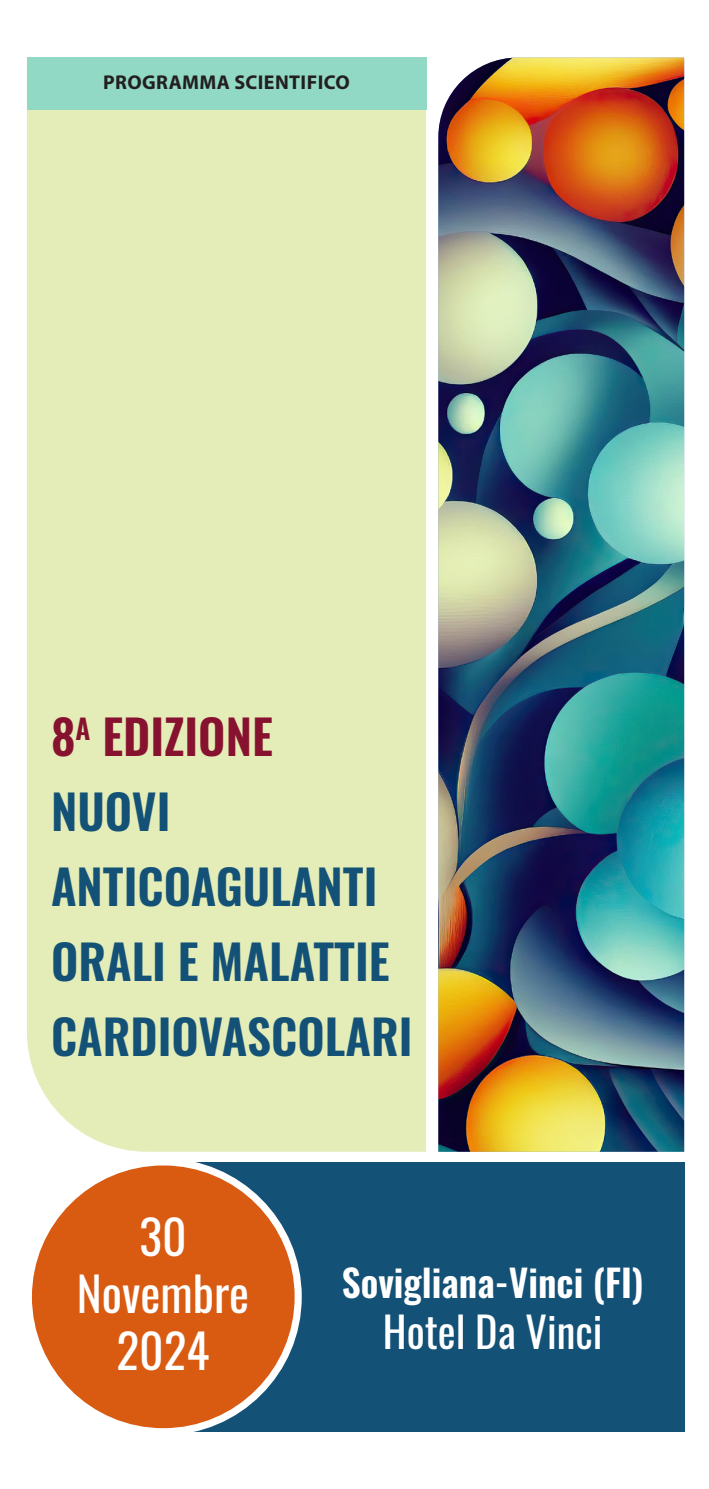
<style>
.page{position:relative;width:709px;height:1489px;background:#fff}
.page>*{position:absolute;margin:0;border:0;box-sizing:border-box;transform-origin:0 0}
.t1{font:600 47.5px/75px "Oswald";color:#145176}
.t2{font:47.5px "Oswald";color:#fff}
.t3{font:600 47.5px "Oswald";color:#87122f}
.t4{font:42.5px "Oswald";color:#fff}
.t5{font:600 37.5px "Oswald";color:#fff}
.t6{font:700 20px "Myriad Pro";letter-spacing:.02em;color:#231f20}
</style>
<div class="page">
<div style="left:27px;top:110px;width:399px;height:1041px;background:#e4edb8"></div>
<img style="left:438px;top:58px;width:246px;height:1093px">
<div style="left:152px;top:1161px;width:532px;height:270px;background:#145176"></div>
<div style="left:28px;top:1161px;width:270px;height:270px;background:#d95a11;border-radius:50%"></div>
<div style="left:25px;top:1158px;width:277px;height:277px;border:7px solid #fff;border-radius:50%"></div>
<div style="left:27px;top:58px;width:399px;height:52px;background:#91d9c4"></div>
<p class="t6" style="left:103px;top:69px;width:248px">PROGRAMMA SCIENTIFICO</p>
<p class="t3" style="left:51px;top:711px;width:223px">8<sup>A</sup> EDIZIONE</p>
<p class="t1" style="left:51px;top:776px;width:363px">NUOVI<br>ANTICOAGULANTI<br>ORALI E MALATTIE<br>CARDIOVASCOLARI</p>
<p class="t2" style="left:139px;top:1194px;width:49px">30</p>
<p class="t2" style="left:77px;top:1251px;width:174px">Novembre</p>
<p class="t2" style="left:117px;top:1308px;width:94px">2024</p>
<p class="t5" style="left:342px;top:1262px;width:303px">Sovigliana-Vinci (FI)</p>
<p class="t4" style="left:383px;top:1293px;width:221px">Hotel Da Vinci</p>
</div>
